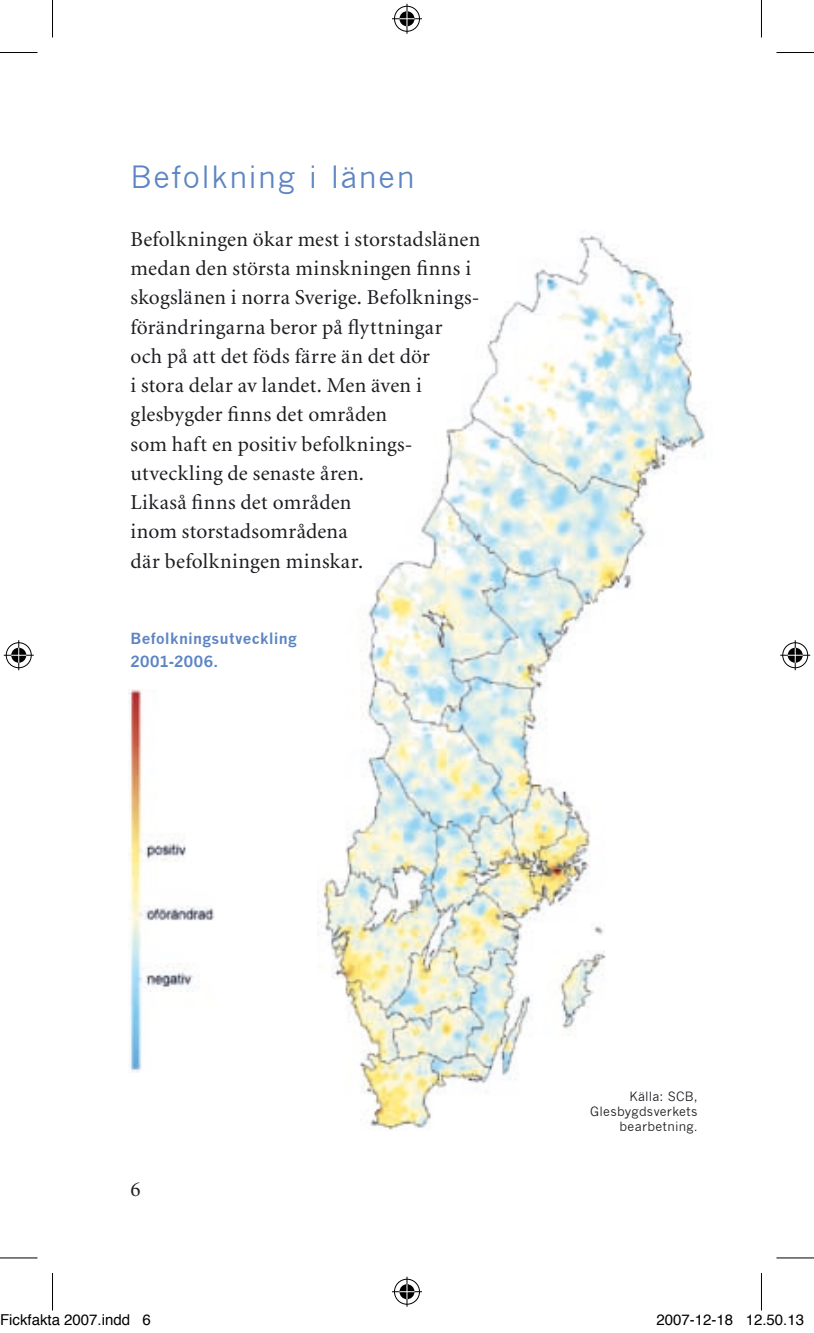
<style>
.page{position:relative;width:814px;height:1333px;background:#fff}
.page>*{position:absolute;margin:0;border:0;box-sizing:border-box;transform-origin:0 0}
.t1{font:30px "News Gothic";letter-spacing:.055em;color:#5d85c3}
.t2{font:21.25px/29.2px "Minion";letter-spacing:.015em;color:#1b1c20}
.t3{font:15px "Helvetica";color:#000}
.t4{font:700 15px/23.5px "News Gothic";letter-spacing:.02em;color:#5d85c3}
.t5{font:12.5px/15px "News Gothic";letter-spacing:.02em;color:#1b1c20;text-align:right}
</style>
<div class="page">
<img style="left:318px;top:235px;width:388px;height:895px">
<img style="left:128px;top:689px;width:86px;height:383px">
<hr style="left:0;top:52px;width:38px;height:1px;background:#000">
<hr style="left:776px;top:52px;width:38px;height:1px;background:#000">
<hr style="left:0;top:1257px;width:38px;height:1px;background:#000">
<hr style="left:776px;top:1257px;width:38px;height:1px;background:#000">
<hr style="left:52px;top:0;width:1px;height:38px;background:#000">
<hr style="left:52px;top:1272px;width:1px;height:38px;background:#000">
<hr style="left:761px;top:0;width:1px;height:38px;background:#000">
<hr style="left:761px;top:1272px;width:1px;height:38px;background:#000">
<div style="left:393px;top:5px;width:28px;height:28px;border:3px solid #fff;border-radius:50%"></div>
<hr style="left:392px;top:17px;width:30px;height:3px;background:#fff">
<hr style="left:405px;top:4px;width:3px;height:30px;background:#fff">
<div style="left:398px;top:10px;width:18px;height:18px;border:3px solid #fff;border-radius:50%"></div>
<div style="left:394px;top:6px;width:26px;height:26px;border:1px solid #000;border-radius:50%"></div>
<hr style="left:392px;top:18px;width:30px;height:1px;background:#000">
<hr style="left:406px;top:4px;width:1px;height:30px;background:#000">
<svg style="left:399px;top:11px;width:15px;height:15px"></svg>
<div style="left:393px;top:1277px;width:28px;height:28px;border:3px solid #fff;border-radius:50%"></div>
<svg style="left:392px;top:1289px;width:30px;height:4px"></svg>
<hr style="left:405px;top:1276px;width:3px;height:30px;background:#fff">
<div style="left:398px;top:1282px;width:18px;height:18px;border:3px solid #fff;border-radius:50%"></div>
<div style="left:394px;top:1278px;width:26px;height:26px;border:1px solid #000;border-radius:50%"></div>
<hr style="left:392px;top:1291px;width:30px;height:1px;background:#000">
<hr style="left:406px;top:1276px;width:1px;height:30px;background:#000">
<svg style="left:399px;top:1283px;width:15px;height:15px"></svg>
<div style="left:5px;top:641px;width:28px;height:28px;border:3px solid #fff;border-radius:50%"></div>
<hr style="left:4px;top:653px;width:30px;height:3px;background:#fff">
<hr style="left:17px;top:640px;width:3px;height:30px;background:#fff">
<div style="left:10px;top:646px;width:18px;height:18px;border:3px solid #fff;border-radius:50%"></div>
<div style="left:6px;top:642px;width:26px;height:26px;border:1px solid #000;border-radius:50%"></div>
<hr style="left:4px;top:654px;width:30px;height:1px;background:#000">
<hr style="left:18px;top:640px;width:1px;height:30px;background:#000">
<svg style="left:11px;top:647px;width:15px;height:15px"></svg>
<div style="left:781px;top:641px;width:28px;height:28px;border:3px solid #fff;border-radius:50%"></div>
<hr style="left:780px;top:653px;width:30px;height:3px;background:#fff">
<hr style="left:793px;top:640px;width:3px;height:30px;background:#fff">
<div style="left:786px;top:646px;width:18px;height:18px;border:3px solid #fff;border-radius:50%"></div>
<div style="left:782px;top:642px;width:26px;height:26px;border:1px solid #000;border-radius:50%"></div>
<hr style="left:780px;top:654px;width:30px;height:1px;background:#000">
<hr style="left:794px;top:640px;width:1px;height:30px;background:#000">
<svg style="left:787px;top:647px;width:15px;height:15px"></svg>
<h1 class="t1" style="left:130px;top:160px;width:285px">Befolkning i länen</h1>
<p class="t2" style="left:130px;top:225px;width:351px">Befolkningen ökar mest i storstadslänen medan den största minskningen finns i skogslänen i norra Sverige. Befolknings&shy;förändringarna beror på flyttningar<br>och på att det föds färre än det dör<br>i stora delar av landet. Men även i glesbygder finns det områden<br>som haft en positiv befolknings&shy;utveckling de senaste åren.<br>Likaså finns det områden<br>inom storstadsområdena<br>där befolkningen minskar.</p>
<p class="t4" style="left:130px;top:626px;width:168px">Befolkningsutveckling<br>2001-2006.</p>
<p class="t2" style="left:130px;top:1175px;width:12px">6</p>
<p class="t5" style="left:590px;top:1088px;width:109px">Källa: SCB,<br>Glesbygdsverkets bearbetning.</p>
<p class="t3" style="left:0;top:1307px;width:152px">Fickfakta 2007.indd 6</p>
<p class="t3" style="left:656px;top:1307px;width:149px">2007-12-18 12.50.13</p>
</div>
